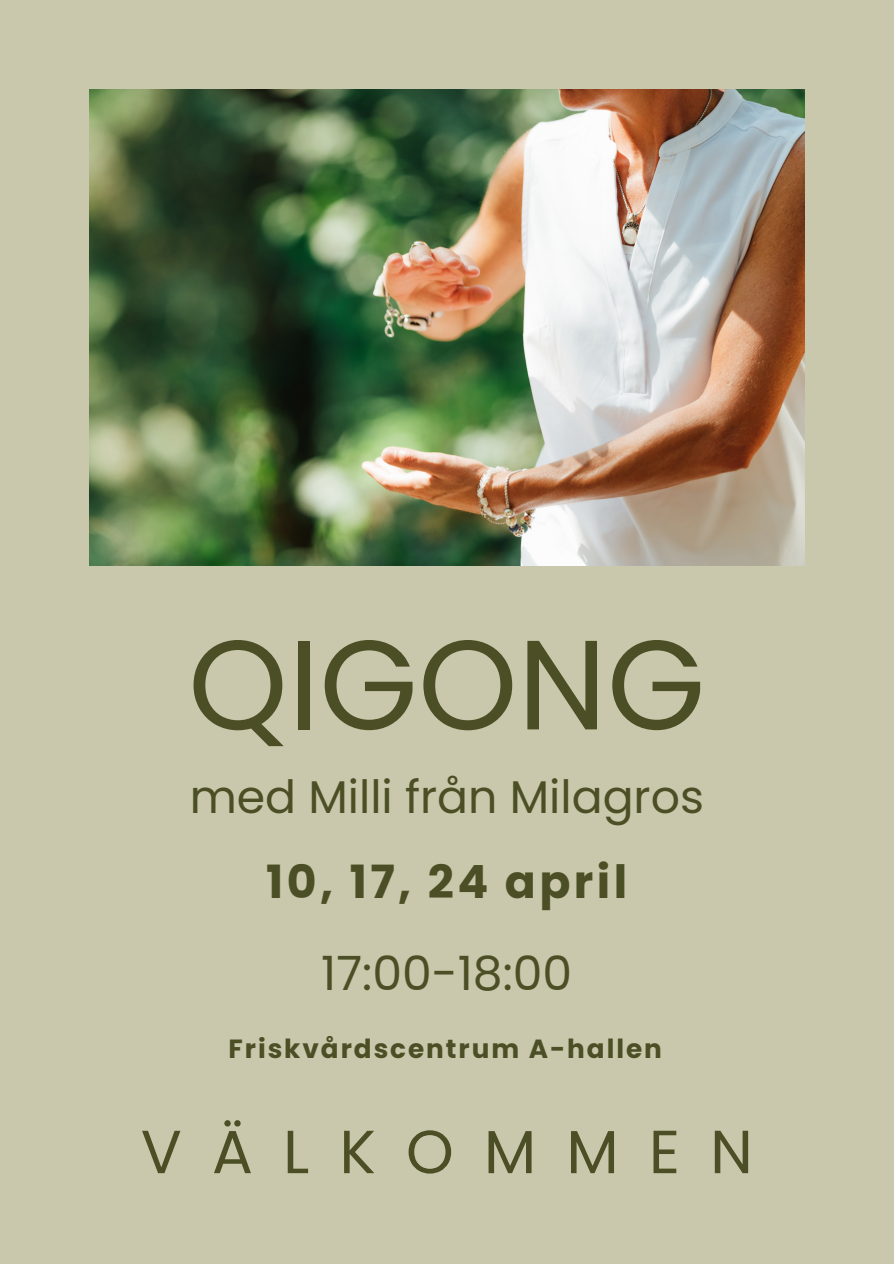
<style>
.page{position:relative;width:894px;height:1264px;background:#fff}
.page>*{position:absolute;margin:0;border:0;box-sizing:border-box;transform-origin:0 0}
.t1{font:126.75px "Poppins";color:#4c4f25}
.t2{font:60.75px "Poppins";letter-spacing:.495em;color:#4c4f25}
.t3{font:47.25px "Poppins";color:#4c4f25}
.t4{font:45.75px "Poppins";color:#4c4f25}
.t5{font:700 45.75px "Poppins";letter-spacing:.075em;color:#4c4f25}
.t6{font:700 26.25px "Poppins";letter-spacing:.075em;color:#4c4f25}
</style>
<div class="page">
<div style="left:0;top:0;width:893px;height:1263px;background:#cac8ac"></div>
<img style="left:89px;top:89px;width:715px;height:476px">
<h1 class="t1" style="left:188px;top:596px;width:519px">QIGONG</h1>
<h4 class="t4" style="left:190px;top:764px;width:515px">med Milli från Milagros</h4>
<p class="t5" style="left:266px;top:849px;width:362px">10, 17, 24 april</p>
<h4 class="t3" style="left:321px;top:940px;width:252px">17:00-18:00</h4>
<p class="t6" style="left:228px;top:1030px;width:435px">Friskvårdscentrum A-hallen</p>
<h3 class="t2" style="left:141px;top:1109px;width:613px">VÄLKOMMEN</h3>
</div>
